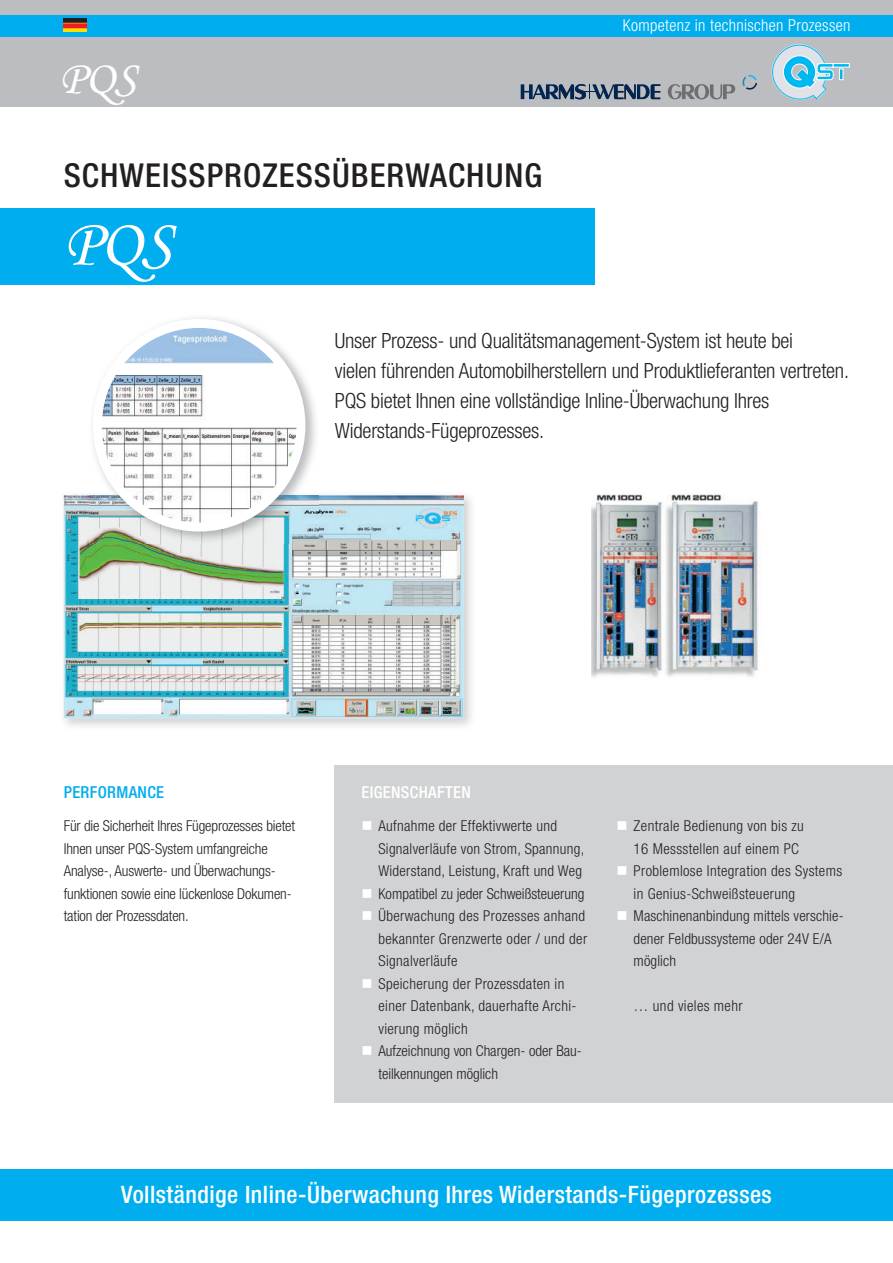
<style>
.page{position:relative;width:893px;height:1263px;background:#fff}
.page>*{position:absolute;margin:0;border:0;box-sizing:border-box;transform-origin:0 0}
.t1{font:67.5px "Monotype Corsiva";color:#fff}
.t2{font:48px "Monotype Corsiva";color:#fff}
.t3{font:500 condensed 33px "Helvetica Neue";letter-spacing:.03em;color:#231f20}
.t4{font:500 condensed 24px "Helvetica Neue";letter-spacing:.02em;color:#fff}
.t5{font:300 condensed 21px/30px "Helvetica Neue";letter-spacing:-.01em;color:#231f20}
.t6{font:300 condensed 16.5px "Helvetica Neue";letter-spacing:.02em;color:#fff}
.t7{font:500 condensed 16.5px "Helvetica Neue";letter-spacing:.02em;color:#fff}
.t8{font:500 condensed 16.5px "Helvetica Neue";letter-spacing:.02em;color:#00aeef}
.t9{font:300 condensed 15px/22.5px "Helvetica Neue";letter-spacing:.02em;color:#231f20}
.t10{font:300 condensed 15px/22.5px "Helvetica Neue";letter-spacing:-.01em;color:#231f20}
.t11{font:300 condensed 15px/22.5px "Helvetica Neue";color:#231f20}
.s1{color:#fff}
</style>
<div class="page">
<div style="left:0;top:208px;width:595px;height:77px;background:#00aeef"></div>
<div style="left:335px;top:765px;width:558px;height:337px;background:#d1d2d4"></div>
<div style="left:0;top:0;width:893px;height:106px;background:#bcbdc0"></div>
<div style="left:0;top:15px;width:893px;height:21px;background:#00aeef"></div>
<img style="left:64px;top:495px;width:400px;height:223px">
<div style="left:0;top:1169px;width:893px;height:51px;background:#00aeef"></div>
<img style="left:64px;top:18px;width:23px;height:14px">
<img style="left:89px;top:317px;width:230px;height:226px">
<img style="left:97px;top:323px;width:204px;height:204px;border-radius:102px">
<div style="left:93px;top:319px;width:212px;height:212px;border:9px solid #fff;border-radius:50%"></div>
<img style="left:592px;top:494px;width:167px;height:184px">
<svg style="left:521px;top:84px;width:139px;height:15px"></svg>
<svg style="left:668px;top:75px;width:89px;height:24px"></svg>
<svg style="left:772px;top:44px;width:62px;height:56px"></svg>
<div style="left:839px;top:69px;width:4px;height:11px;border:1px solid #fff"></div>
<div style="left:833px;top:63px;width:16px;height:4px;border:1px solid #fff"></div>
<h2 class="t2" style="left:60px;top:63px;width:78px">PQS</h2>
<h3 class="t3" style="left:64px;top:163px;width:480px">SCHWEISSPROZESSÜBERWACHUNG</h3>
<h1 class="t1" style="left:64px;top:222px;width:110px">PQS</h1>
<p class="t6" style="left:623px;top:19px;width:229px">Kompetenz in technischen Prozessen</p>
<h3 class="t5" style="left:335px;top:328px;width:516px">Unser Prozess- und Qualitätsmanagement-System ist heute bei<br>vielen führenden Automobilherstellern und Produktlieferanten vertreten.<br>PQS bietet Ihnen eine vollständige Inline-Überwachung Ihres Widerstands-Fügeprozesses.</h3>
<p class="t8" style="left:64px;top:786px;width:102px">PERFORMANCE</p>
<p class="t10" style="left:64px;top:816px;width:233px">Für die Sicherheit Ihres Fügeprozesses bietet Ihnen unser PQS-System umfangreiche Analyse-, Auswerte- und Überwachungs&shy;funktionen sowie eine lückenlose Dokumen&shy;tation der Prozessdaten.</p>
<p class="t7" style="left:361px;top:786px;width:111px">EIGENSCHAFTEN</p>
<p class="t9" style="left:378px;top:816px;width:207px;text-indent:-17px"><span class="s1">■</span> Aufnahme der Effektivwerte und<br>Signalverläufe von Strom, Spannung,<br>Widerstand, Leistung, Kraft und Weg</p>
<p class="t11" style="left:361px;top:883px;width:224px"><span class="s1">■</span> Kompatibel zu jeder Schweißsteuerung</p>
<p class="t9" style="left:378px;top:906px;width:210px;text-indent:-17px"><span class="s1">■</span> Überwachung des Prozesses anhand bekannter Grenzwerte oder / und der<br>Signalverläufe</p>
<p class="t9" style="left:378px;top:973px;width:200px;text-indent:-17px"><span class="s1">■</span> Speicherung der Prozessdaten in einer Datenbank, dauerhafte Archi&shy;vierung möglich</p>
<p class="t11" style="left:378px;top:1041px;width:205px;text-indent:-17px"><span class="s1">■</span> Aufzeichnung von Chargen- oder Bau&shy;teilkennungen möglich</p>
<p class="t9" style="left:634px;top:816px;width:172px;text-indent:-17px"><span class="s1">■</span> Zentrale Bedienung von bis zu<br>16 Messstellen auf einem PC</p>
<p class="t9" style="left:634px;top:861px;width:210px;text-indent:-17px"><span class="s1">■</span> Problemlose Integration des Systems in Genius-Schweißsteuerung</p>
<p class="t9" style="left:634px;top:906px;width:212px;text-indent:-17px"><span class="s1">■</span> Maschinenanbindung mittels verschie&shy;dener Feldbussysteme oder 24V E/A möglich</p>
<p class="t9" style="left:634px;top:996px;width:110px">… und vieles mehr</p>
<h3 class="t4" style="left:121px;top:1185px;width:652px">Vollständige Inline-Überwachung Ihres Widerstands-Fügeprozesses</h3>
</div>
